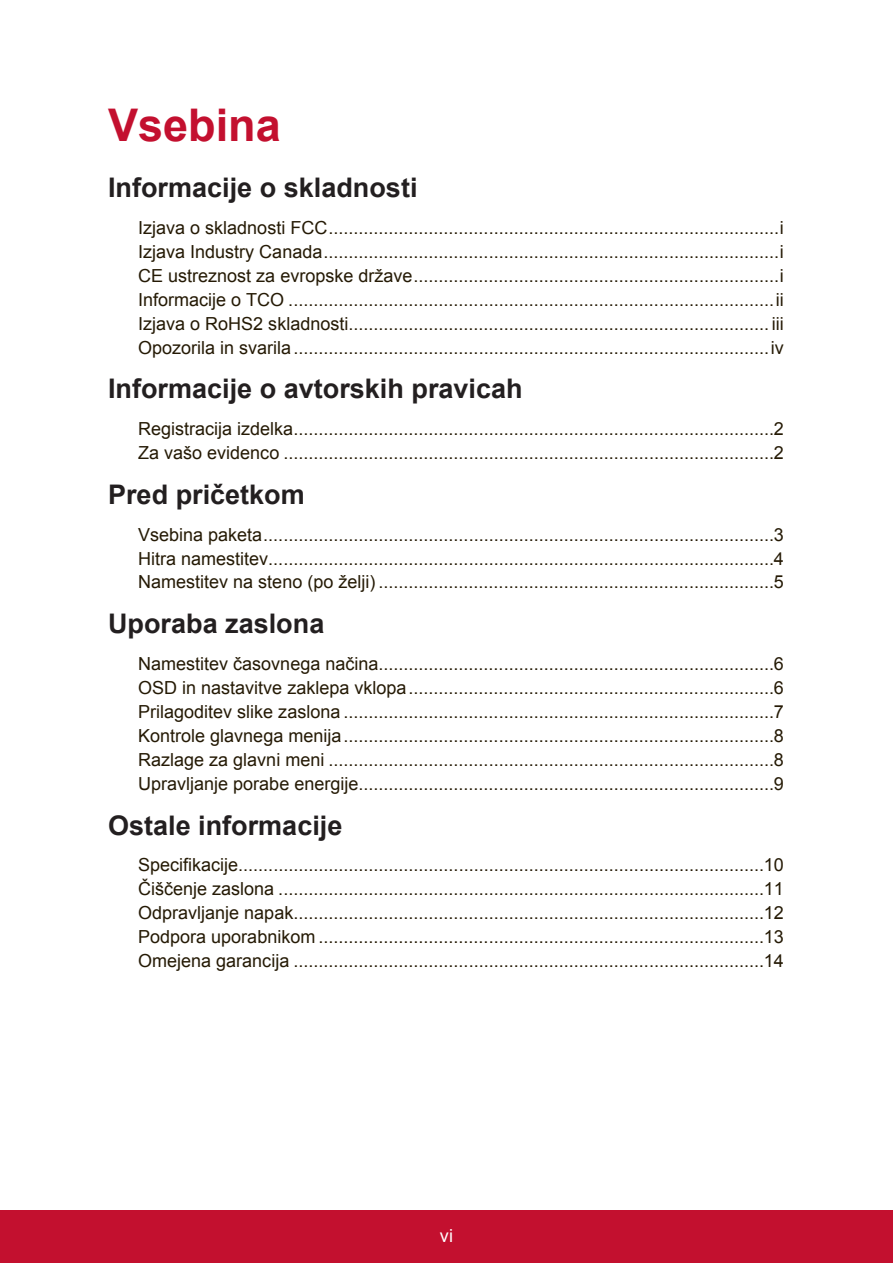
<style>
.page{position:relative;width:893px;height:1263px;background:#fff}
.page>*{position:absolute;margin:0;border:0;box-sizing:border-box;transform-origin:0 0}
.t1{font:700 45px "Arial";color:#c3102f}
.t2{font:700 27px "Arial";color:#231f20}
.t3{font:18px/24px "Arial";color:#251a05;text-align:justify}
.t4{font:18px "Arial";color:#fff}
</style>
<div class="page">
<div style="left:0;top:1210px;width:892px;height:53px;background:#c3102f"></div>
<h1 class="t1" style="left:108px;top:95px;width:174px">Vsebina</h1>
<h2 class="t2" style="left:108px;top:170px;width:311px">Informacije o skladnosti</h2>
<p class="t3" style="left:138px;top:216px;width:646px">Izjava o skladnosti FCC..........................................................................................i Izjava Industry Canada...........................................................................................i CE ustreznost za evropske države.........................................................................i Informacije o TCO .................................................................................................ii Izjava o RoHS2 skladnosti.................................................................................... iii Opozorila in svarila...............................................................................................iv</p>
<h2 class="t2" style="left:108px;top:371px;width:416px">Informacije o avtorskih pravicah</h2>
<p class="t3" style="left:138px;top:417px;width:647px">Registracija izdelka................................................................................................2<br>Za vašo evidenco ..................................................................................................2</p>
<h2 class="t2" style="left:108px;top:476px;width:198px">Pred pričetkom</h2>
<p class="t3" style="left:138px;top:522px;width:646px">Vsebina paketa......................................................................................................3<br>Hitra namestitev.....................................................................................................4<br>Namestitev na steno (po želji) ...............................................................................5</p>
<h2 class="t2" style="left:108px;top:606px;width:218px">Uporaba zaslona</h2>
<p class="t3" style="left:138px;top:652px;width:646px">Namestitev časovnega načina...............................................................................6<br>OSD in nastavitve zaklepa vklopa.........................................................................6<br>Prilagoditev slike zaslona ......................................................................................7<br>Kontrole glavnega menija......................................................................................8<br>Razlage za glavni meni .........................................................................................8<br>Upravljanje porabe energije...................................................................................9</p>
<h2 class="t2" style="left:108px;top:807px;width:236px">Ostale informacije</h2>
<p class="t3" style="left:138px;top:853px;width:647px">Specifikacije.........................................................................................................10<br>Čiščenje zaslona .................................................................................................11<br>Odpravljanje napak..............................................................................................12<br>Podpora uporabnikom .........................................................................................13<br>Omejena garancija ..............................................................................................14</p>
<p class="t4" style="left:440px;top:1223px;width:14px">vi</p>
</div>
